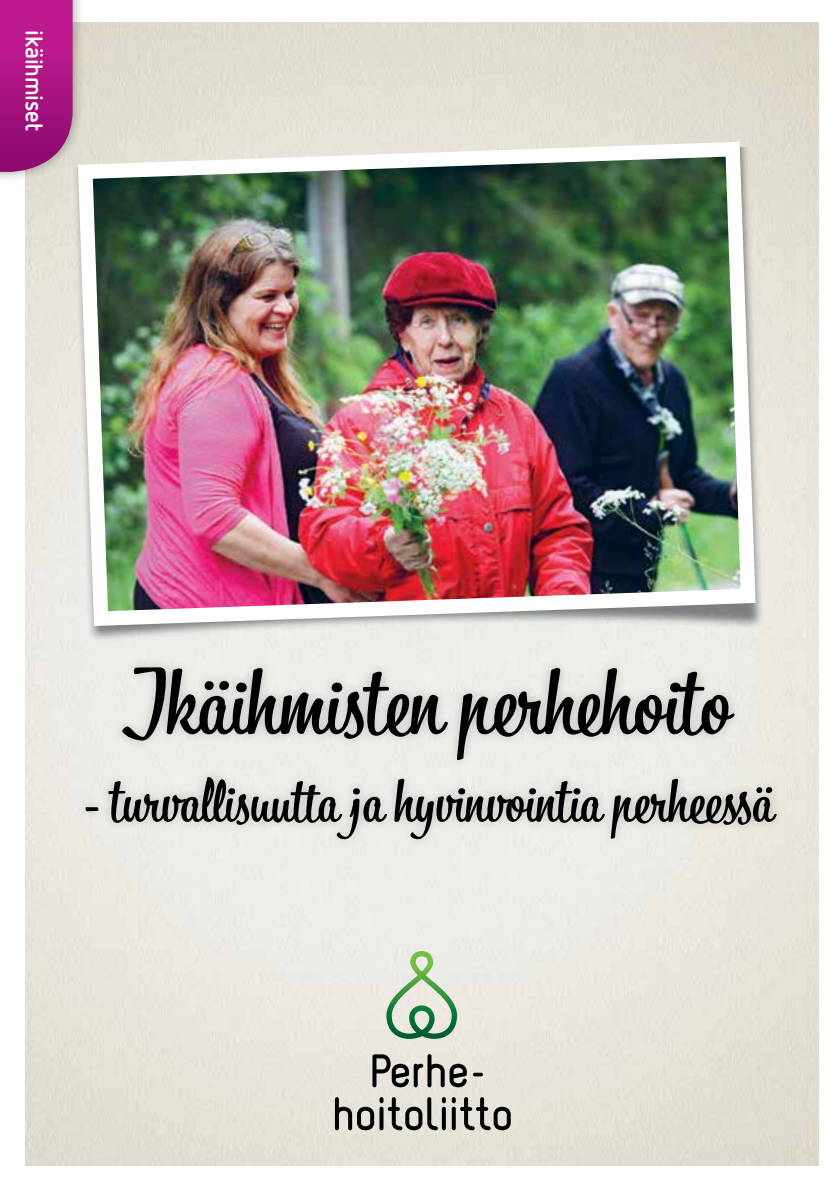
<style>
.page{position:relative;width:840px;height:1191px;background:#fff}
.page>*{position:absolute;margin:0;border:0;box-sizing:border-box;transform-origin:0 0}
.t1{font:92px "Bistro Script";color:#000}
.t2{font:60px "Bistro Script";color:#000}
.t3{font:700 24px "Netto OT";letter-spacing:-.01em;color:#fff}
</style>
<div class="page">
<img style="left:26px;top:22px;width:792px;height:1144px">
<img style="left:40px;top:146px;width:759px;height:516px">
<img style="left:70px;top:134px;width:692px;height:499px">
<div style="left:75px;top:657px;width:711px;height:192px;background:#000;opacity:.2"></div>
<svg style="left:474px;top:1072px;width:7px;height:4px"></svg>
<svg style="left:335px;top:1097px;width:175px;height:33px;background:#9a9892"></svg>
<svg style="left:372px;top:1054px;width:94px;height:33px;background:#95938d"></svg>
<svg style="left:386px;top:951px;width:71px;height:88px;background:#b6cfb6"></svg>
<div style="left:0;top:0;width:85px;height:184px;background:#000;opacity:.4"></div>
<svg style="left:0;top:0;width:73px;height:172px;background:#ad2086"></svg>
<p class="t3" style="left:49px;top:30px;width:102px;rotate:90deg">ikäihmiset</p>
<h1 class="t1" style="left:127px;top:644px;width:604px">Ikäihmisten perhehoito</h1>
<p class="t2" style="left:85px;top:763px;width:689px">- turvallisuutta ja hyvinvointia perheessä</p>
</div>
